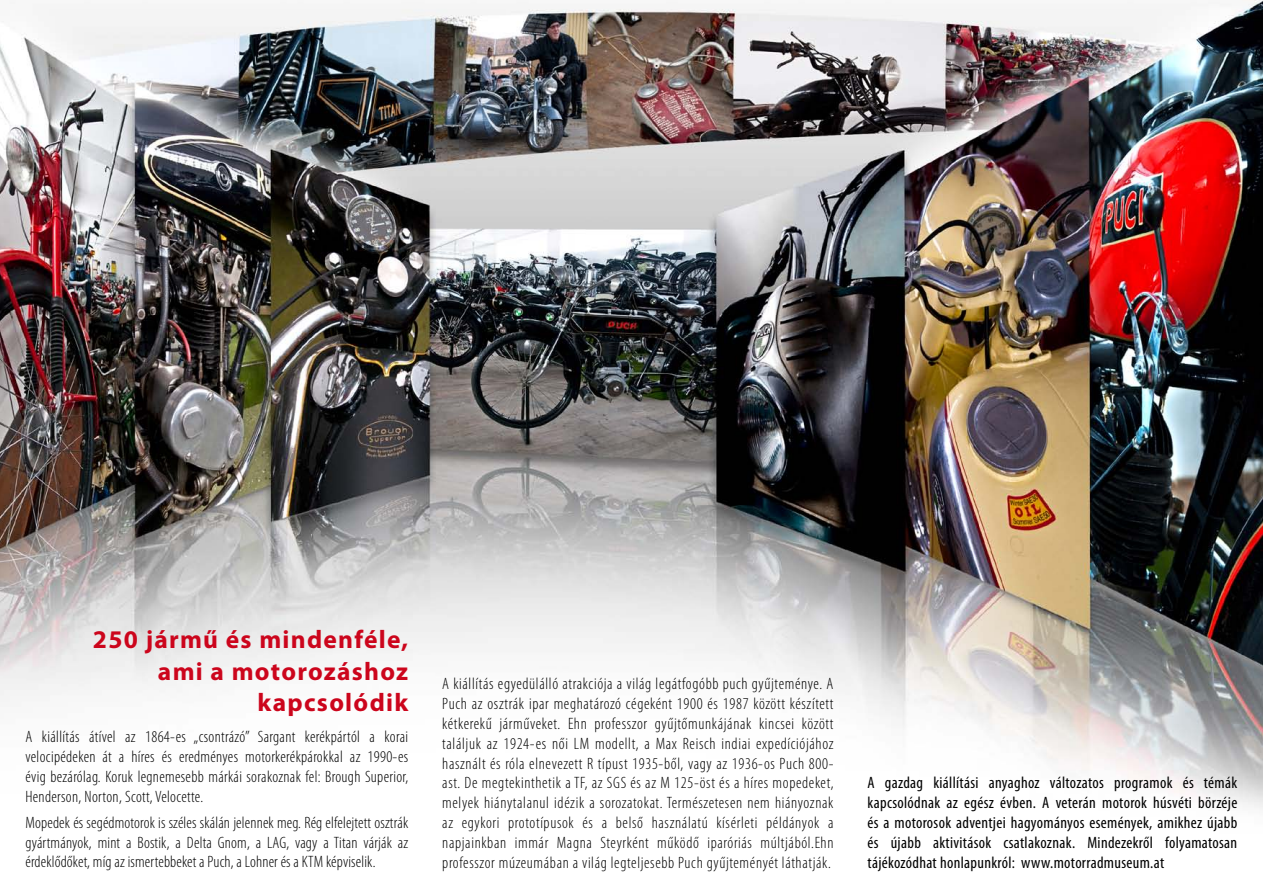
<style>
.page{position:relative;width:1263px;height:893px;background:#fff}
.page>*{position:absolute;margin:0;border:0;box-sizing:border-box;transform-origin:0 0}
.t1{font:700 25.5px/31.5px "Myriad Pro";letter-spacing:.05em;color:#cc051c;text-align:right}
.t2{font:300 condensed 16.5px/19.8px "Myriad Pro";letter-spacing:.02em;color:#000;text-align:justify}
.t3{font:condensed 16.5px/19.8px "Myriad Pro";letter-spacing:.02em;color:#000;text-align:justify}
</style>
<div class="page">
<img style="left:0;top:0;width:1263px;height:809px">
<h1 class="t1" style="left:93px;top:623px;width:317px">250 jármű és mindenféle, ami a motorozáshoz kapcsolódik</h1>
<p class="t2" style="left:26px;top:727px;width:384px">A kiállítás átível az 1864-es „csontrázó” Sargant kerékpártól a korai velocipédeken át a híres és eredményes motorkerékpárokkal az 1990-es évig bezárólag. Koruk legnemesebb márkái sorakoznak fel: Brough Superior, Henderson, Norton, Scott, Velocette.</p>
<p class="t2" style="left:26px;top:812px;width:384px">Mopedek és segédmotorok is széles skálán jelennek meg. Rég elfelejtett osztrák gyártmányok, mint a Bostik, a Delta Gnom, a LAG, vagy a Titan várják az érdeklődőket, míg az ismertebbeket a Puch, a Lohner és a KTM képviselik.</p>
<p class="t2" style="left:442px;top:674px;width:393px">A kiállítás egyedülálló atrakciója a világ legátfogóbb puch gyűjteménye. A Puch az osztrák ipar meghatározó cégeként 1900 és 1987 között készített kétkerekű járműveket. Ehn professzor gyűjtőmunkájának kincsei között találjuk az 1924-es női LM modellt, a Max Reisch indiai expedíciójához használt és róla elnevezett R típust 1935-ből, vagy az 1936-os Puch 800- ast. De megtekinthetik a TF, az SGS és az M 125-öst és a híres mopedeket, melyek hiánytalanul idézik a sorozatokat. Természetesen nem hiányoznak az egykori prototípusok és a belső használatú kísérleti példányok a napjainkban immár Magna Steyrként működő iparóriás múltjából.Ehn professzor múzeumában a világ legteljesebb Puch gyűjteményét láthatják.</p>
<p class="t3" style="left:867px;top:773px;width:371px">A gazdag kiállítási anyaghoz változatos programok és témák kapcsolódnak az egész évben. A veterán motorok húsvéti börzéje és a motorosok adventjei hagyományos események, amikhez újabb és újabb aktivitások csatlakoznak. Mindezekről folyamatosan tájékozódhat honlapunkról: www.motorradmuseum.at</p>
</div>
